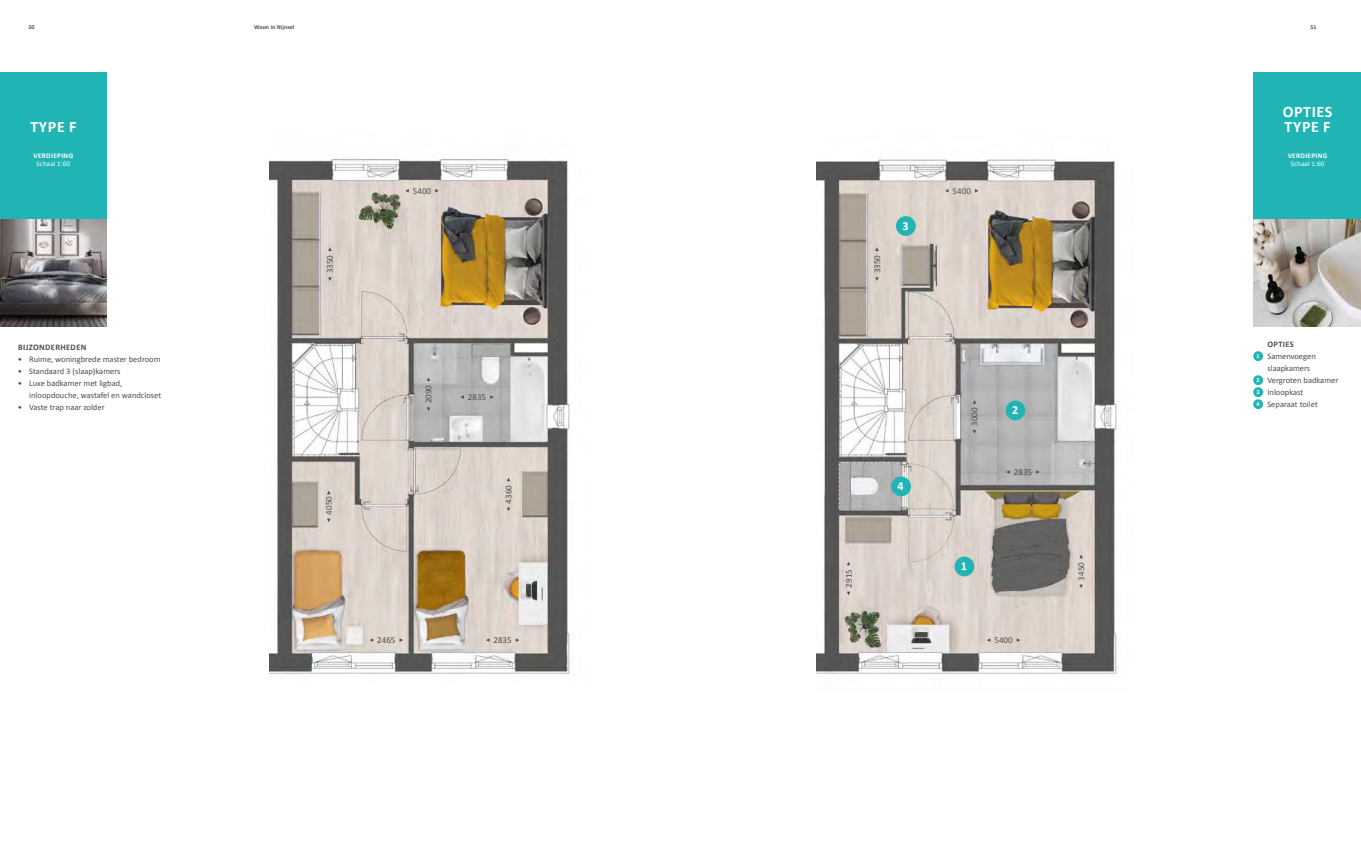
<style>
.page{position:relative;width:1361px;height:851px;background:#fff}
.page>*{position:absolute;margin:0;border:0;box-sizing:border-box;transform-origin:0 0}
.t1{font:700 16px/15px "Calibri";letter-spacing:.04em;color:#fff}
.t2{font:700 12.2px "Calibri";color:#fff}
.t3{font:9px "Calibri";color:#514d4a}
.t4{font:8.5px/12px "Calibri";color:#514d4a}
.t5{font:700 8.5px "Calibri";letter-spacing:.04em;color:#514d4a}
.t6{font:700 7.1px "Calibri";letter-spacing:.05em;color:#fff}
.t7{font:7.1px "Calibri";letter-spacing:.01em;color:#fff}
.t8{font:700 6px "Calibri";letter-spacing:.01em;color:#514d4a}
.s1{font-weight:700;font-size:6.1px;color:#fff}
</style>
<div class="page">
<img style="left:269px;top:159px;width:301px;height:515px">
<div style="left:1253px;top:72px;width:108px;height:147px;background:#20b5b4"></div>
<div style="left:0;top:72px;width:107px;height:147px;background:#20b5b4"></div>
<img style="left:816px;top:159px;width:301px;height:516px">
<img style="left:0;top:219px;width:107px;height:107px">
<img style="left:1253px;top:219px;width:108px;height:107px">
<div style="left:1253px;top:351px;width:10px;height:10px;background:#20b5b4;border-radius:50%"></div>
<div style="left:1253px;top:375px;width:10px;height:10px;background:#20b5b4;border-radius:50%"></div>
<div style="left:1253px;top:387px;width:10px;height:10px;background:#20b5b4;border-radius:50%"></div>
<div style="left:1253px;top:399px;width:10px;height:10px;background:#20b5b4;border-radius:50%"></div>
<svg style="left:405px;top:189px;width:4px;height:3px"></svg>
<svg style="left:435px;top:189px;width:4px;height:3px"></svg>
<svg style="left:460px;top:395px;width:4px;height:4px"></svg>
<svg style="left:490px;top:395px;width:4px;height:4px"></svg>
<svg style="left:1006px;top:470px;width:4px;height:3px"></svg>
<svg style="left:369px;top:638px;width:4px;height:3px"></svg>
<svg style="left:399px;top:638px;width:4px;height:3px"></svg>
<svg style="left:328px;top:277px;width:4px;height:4px"></svg>
<svg style="left:328px;top:247px;width:4px;height:4px"></svg>
<svg style="left:875px;top:277px;width:4px;height:4px"></svg>
<svg style="left:875px;top:247px;width:4px;height:4px"></svg>
<svg style="left:507px;top:507px;width:3px;height:4px"></svg>
<svg style="left:507px;top:477px;width:3px;height:4px"></svg>
<svg style="left:427px;top:407px;width:3px;height:4px"></svg>
<svg style="left:427px;top:377px;width:3px;height:4px"></svg>
<svg style="left:972px;top:430px;width:4px;height:3px"></svg>
<svg style="left:972px;top:400px;width:4px;height:3px"></svg>
<svg style="left:1079px;top:584px;width:4px;height:4px"></svg>
<svg style="left:1079px;top:554px;width:4px;height:4px"></svg>
<svg style="left:847px;top:591px;width:3px;height:4px"></svg>
<svg style="left:847px;top:561px;width:3px;height:4px"></svg>
<svg style="left:327px;top:518px;width:3px;height:4px"></svg>
<svg style="left:327px;top:490px;width:3px;height:4px"></svg>
<div style="left:954px;top:556px;width:20px;height:20px;background:#20b5b4;border-radius:50%"></div>
<div style="left:1005px;top:400px;width:20px;height:20px;background:#20b5b4;border-radius:50%"></div>
<div style="left:896px;top:216px;width:19px;height:20px;background:#20b5b4;border-radius:50%"></div>
<div style="left:891px;top:476px;width:20px;height:20px;background:#20b5b4;border-radius:50%"></div>
<p class="t8" style="left:28px;top:23px;width:8px">50</p>
<p class="t8" style="left:254px;top:23px;width:42px">Woon in Nijnsel</p>
<p class="t8" style="left:1310px;top:23px;width:8px">51</p>
<h1 class="t1" style="left:30px;top:118px;width:48px">TYPE F</h1>
<p class="t6" style="left:34px;top:151px;width:41px">VERDIEPING</p>
<p class="t7" style="left:37px;top:159px;width:35px">Schaal 1:60</p>
<p class="t5" style="left:18px;top:342px;width:70px">BIJZONDERHEDEN</p>
<p class="t4" style="left:18px;top:352px;width:144px">• Ruime, woningbrede master bedroom</p>
<p class="t4" style="left:18px;top:364px;width:104px">• Standaard 3 (slaap)kamers</p>
<p class="t4" style="left:29px;top:376px;width:134px;text-indent:-11px">• Luxe badkamer met ligbad, inloopdouche, wastafel en wandcloset</p>
<p class="t4" style="left:18px;top:400px;width:88px">• Vaste trap naar zolder</p>
<p class="t3" style="left:413px;top:185px;width:20px">5400</p>
<p class="t3" style="left:952px;top:185px;width:20px">5400</p>
<p class="t3" style="left:324px;top:273px;width:20px;rotate:-90deg">3350</p>
<p class="t3" style="left:871px;top:273px;width:20px;rotate:-90deg">3350</p>
<h2 class="t2" style="left:902px;top:218px;width:8px">3</h2>
<p class="t3" style="left:323px;top:514px;width:20px;rotate:-90deg">4050</p>
<p class="t3" style="left:423px;top:403px;width:20px;rotate:-90deg">2090</p>
<p class="t3" style="left:468px;top:391px;width:20px">2835</p>
<p class="t3" style="left:503px;top:503px;width:20px;rotate:-90deg">4360</p>
<p class="t3" style="left:843px;top:587px;width:20px;rotate:-90deg">2915</p>
<h2 class="t2" style="left:897px;top:478px;width:8px">4</h2>
<p class="t3" style="left:969px;top:426px;width:20px;rotate:-90deg">3000</p>
<h2 class="t2" style="left:961px;top:558px;width:8px">1</h2>
<h2 class="t2" style="left:1012px;top:402px;width:8px">2</h2>
<p class="t3" style="left:1014px;top:466px;width:20px">2835</p>
<p class="t3" style="left:377px;top:634px;width:20px">2465</p>
<p class="t3" style="left:493px;top:634px;width:20px">2835</p>
<p class="t3" style="left:994px;top:634px;width:20px">5400</p>
<p class="t3" style="left:1075px;top:580px;width:20px;rotate:-90deg">3450</p>
<h1 class="t1" style="left:1282px;top:103px;width:51px">OPTIES<br>TYPE F</h1>
<p class="t6" style="left:1287px;top:151px;width:41px">VERDIEPING</p>
<p class="t7" style="left:1290px;top:159px;width:35px">Schaal 1:60</p>
<p class="t5" style="left:1267px;top:339px;width:28px">OPTIES</p>
<p class="t4" style="left:1256px;top:350px;width:61px"><span class="s1">1</span> Samenvoegen</p>
<p class="t4" style="left:1267px;top:362px;width:44px">slaapkamers</p>
<p class="t4" style="left:1256px;top:374px;width:83px"><span class="s1">2</span> Vergroten badkamer</p>
<p class="t4" style="left:1256px;top:386px;width:48px"><span class="s1">3</span> Inloopkast</p>
<p class="t4" style="left:1256px;top:398px;width:63px"><span class="s1">4</span> Separaat toilet</p>
</div>
